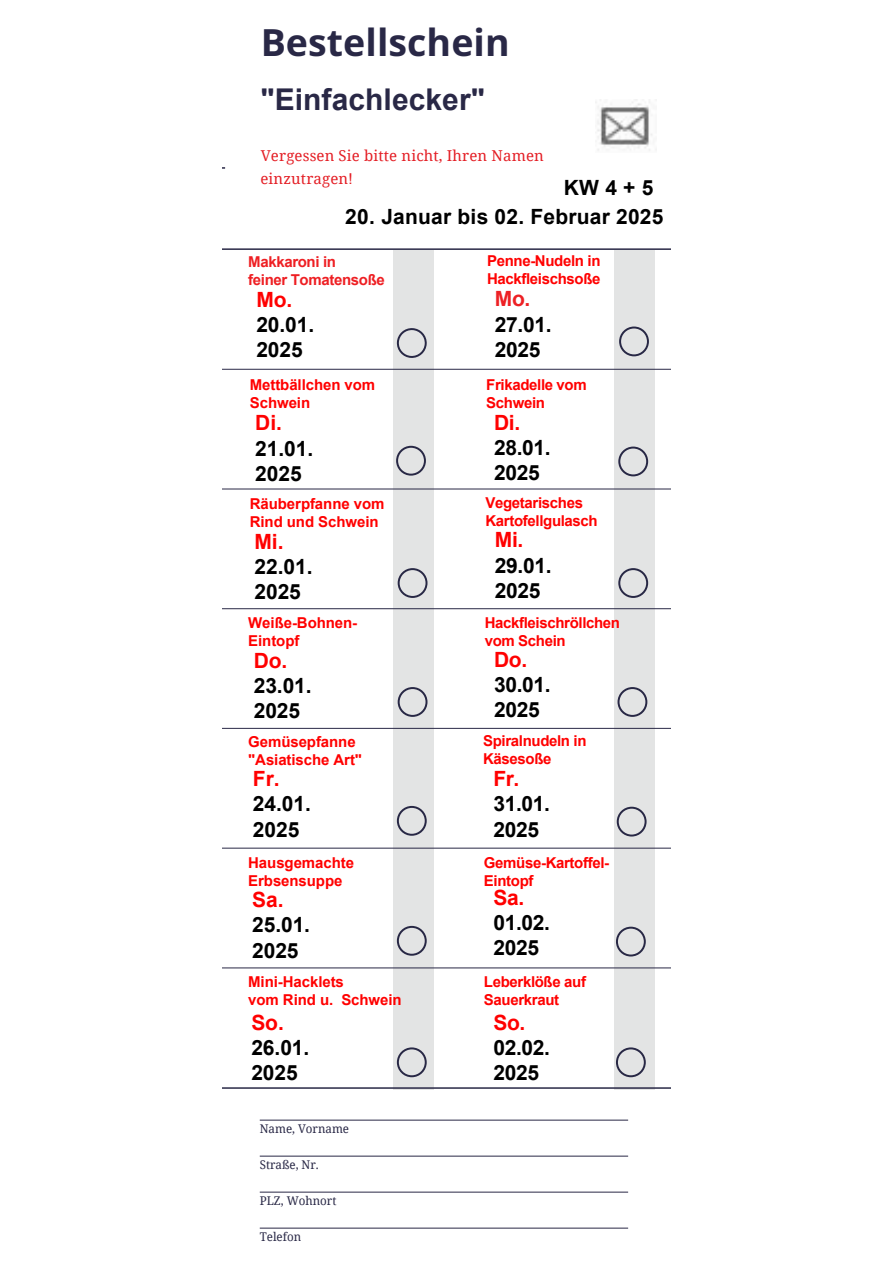
<style>
.page{position:relative;width:893px;height:1263px;background:#fff}
.page>*{position:absolute;margin:0;border:0;box-sizing:border-box;transform-origin:0 0}
.t1{font:700 37.5px "Noto Sans";color:#292846}
.t2{font:700 30px "Arial";color:#292846}
.t3{font:700 21px/25.2px "Arial";letter-spacing:-.005em;color:#000}
.t4{font:700 21px "Arial";letter-spacing:-.005em;color:#f00}
.t5{font:700 21px "Arial";color:#ed2024}
.t6{font:700 15px/18px "Arial";letter-spacing:-.025em;color:#f00}
.t7{font:700 15px/18px "Arial";letter-spacing:-.005em;color:#f00}
.t8{font:15px/23.7px "Noto Serif";letter-spacing:.01em;color:#e41e25}
.t9{font:700 15px/18px "Arial";letter-spacing:-.025em;color:#ee1f23}
.t10{font:12px "Noto Serif";color:#292846;scale:.96 1}
.s1{font-family:"Arial"}
</style>
<div class="page">
<div style="left:393px;top:250px;width:41px;height:840px;background:#e3e4e4"></div>
<div style="left:614px;top:250px;width:40px;height:840px;background:#e3e4e4"></div>
<hr style="left:223px;top:248px;width:447px;height:2px;background:#292846">
<hr style="left:223px;top:369px;width:447px;height:1px;background:#292846">
<hr style="left:223px;top:489px;width:447px;height:1px;background:#292846">
<hr style="left:223px;top:608px;width:447px;height:1px;background:#292846">
<hr style="left:223px;top:728px;width:447px;height:1px;background:#292846">
<hr style="left:223px;top:848px;width:447px;height:1px;background:#292846">
<hr style="left:223px;top:968px;width:447px;height:1px;background:#292846">
<hr style="left:223px;top:1087px;width:447px;height:2px;background:#292846">
<svg style="left:396px;top:328px;width:31px;height:30px"></svg>
<svg style="left:619px;top:327px;width:30px;height:29px"></svg>
<svg style="left:396px;top:446px;width:30px;height:30px"></svg>
<svg style="left:618px;top:447px;width:30px;height:29px"></svg>
<svg style="left:398px;top:568px;width:29px;height:30px"></svg>
<svg style="left:618px;top:568px;width:30px;height:30px"></svg>
<svg style="left:398px;top:687px;width:29px;height:30px"></svg>
<svg style="left:617px;top:687px;width:30px;height:30px"></svg>
<svg style="left:397px;top:806px;width:30px;height:30px"></svg>
<svg style="left:617px;top:807px;width:29px;height:30px"></svg>
<svg style="left:397px;top:926px;width:30px;height:30px"></svg>
<svg style="left:616px;top:927px;width:30px;height:30px"></svg>
<svg style="left:397px;top:1047px;width:30px;height:30px"></svg>
<svg style="left:616px;top:1047px;width:30px;height:30px"></svg>
<hr style="left:260px;top:1120px;width:368px;height:1px;background:#292846">
<hr style="left:260px;top:1156px;width:368px;height:1px;background:#292846">
<hr style="left:260px;top:1192px;width:368px;height:1px;background:#292846">
<hr style="left:260px;top:1228px;width:368px;height:1px;background:#292846">
<img style="left:595px;top:100px;width:57px;height:51px">
<h1 class="t1" style="left:261px;top:16px;width:250px">Bestellschein</h1>
<h2 class="t2" style="left:260px;top:83px;width:226px">"Einfachlecker"</h2>
<p class="t8" style="left:260px;top:143px;width:285px">Vergessen Sie bitte nicht, Ihren Namen einzutragen<span class="s1">!</span></p>
<h3 class="t3" style="left:564px;top:175px;width:91px">KW 4 + 5</h3>
<h3 class="t3" style="left:345px;top:204px;width:320px">20. Januar bis 02. Februar 2025</h3>
<p class="t9" style="left:248px;top:253px;width:138px">Makkaroni in<br>feiner Tomatensoße</p>
<h3 class="t4" style="left:256px;top:285px;width:37px">Mo.</h3>
<h3 class="t3" style="left:256px;top:312px;width:59px">20.01.<br>2025</h3>
<p class="t7" style="left:250px;top:376px;width:127px">Mettbällchen vom<br>Schwein</p>
<h3 class="t4" style="left:255px;top:408px;width:28px">Di.</h3>
<h3 class="t3" style="left:255px;top:436px;width:59px">21.01.<br>2025</h3>
<p class="t7" style="left:250px;top:495px;width:136px">Räuberpfanne vom<br>Rind und Schwein</p>
<h3 class="t4" style="left:254px;top:527px;width:31px">Mi.</h3>
<h3 class="t3" style="left:254px;top:554px;width:59px">22.01.<br>2025</h3>
<p class="t7" style="left:248px;top:614px;width:110px">Weiße-Bohnen-<br>Eintopf</p>
<h3 class="t4" style="left:254px;top:645px;width:35px">Do.</h3>
<h3 class="t3" style="left:254px;top:673px;width:59px">23.01.<br>2025</h3>
<p class="t7" style="left:248px;top:733px;width:115px">Gemüsepfanne "Asiatische Art"</p>
<h3 class="t4" style="left:253px;top:764px;width:28px">Fr.</h3>
<h3 class="t3" style="left:253px;top:792px;width:59px">24.01.<br>2025</h3>
<p class="t7" style="left:248px;top:854px;width:107px">Hausgemachte<br>Erbsensuppe</p>
<h3 class="t4" style="left:252px;top:885px;width:33px">Sa.</h3>
<h3 class="t3" style="left:252px;top:913px;width:59px">25.01.<br>2025</h3>
<p class="t7" style="left:248px;top:973px;width:155px">Mini-Hacklets<br>vom Rind u. Schwein</p>
<h3 class="t4" style="left:251px;top:1008px;width:34px">So.</h3>
<h3 class="t3" style="left:251px;top:1035px;width:59px">26.01.<br>2025</h3>
<p class="t10" style="left:260px;top:1120px;width:95px">Name, Vorname</p>
<p class="t10" style="left:260px;top:1156px;width:63px">Straße, Nr.</p>
<p class="t10" style="left:260px;top:1192px;width:81px">PLZ, Wohnort</p>
<p class="t10" style="left:260px;top:1228px;width:45px">Telefon</p>
<p class="t6" style="left:487px;top:252px;width:115px">Penne-Nudeln in<br>Hackfleischsoße</p>
<h3 class="t5" style="left:495px;top:284px;width:37px">Mo.</h3>
<h3 class="t3" style="left:495px;top:312px;width:58px">27.01.<br>2025</h3>
<p class="t6" style="left:486px;top:375px;width:102px">Frikadelle vom<br>Schwein</p>
<h3 class="t4" style="left:494px;top:407px;width:28px">Di.</h3>
<h3 class="t3" style="left:494px;top:435px;width:58px">28.01.<br>2025</h3>
<p class="t6" style="left:485px;top:493px;width:114px">Vegetarisches<br>Kartofellgulasch</p>
<h3 class="t4" style="left:495px;top:525px;width:30px">Mi.</h3>
<h3 class="t3" style="left:495px;top:553px;width:58px">29.01.<br>2025</h3>
<p class="t6" style="left:485px;top:613px;width:137px">Hackfleischröllchen vom Schein</p>
<h3 class="t4" style="left:494px;top:645px;width:35px">Do.</h3>
<h3 class="t3" style="left:494px;top:672px;width:58px">30.01.<br>2025</h3>
<p class="t6" style="left:483px;top:732px;width:105px">Spiralnudeln in<br>Käsesoße</p>
<h3 class="t4" style="left:493px;top:764px;width:28px">Fr.</h3>
<h3 class="t3" style="left:493px;top:792px;width:58px">31.01.<br>2025</h3>
<p class="t6" style="left:484px;top:854px;width:127px">Gemüse-Kartoffel-<br>Eintopf</p>
<h3 class="t4" style="left:493px;top:883px;width:32px">Sa.</h3>
<h3 class="t3" style="left:493px;top:910px;width:58px">01.02.<br>2025</h3>
<p class="t6" style="left:484px;top:972px;width:104px">Leberklöße auf<br>Sauerkraut</p>
<h3 class="t4" style="left:493px;top:1008px;width:33px">So.</h3>
<h3 class="t3" style="left:493px;top:1035px;width:58px">02.02.<br>2025</h3>
</div>
